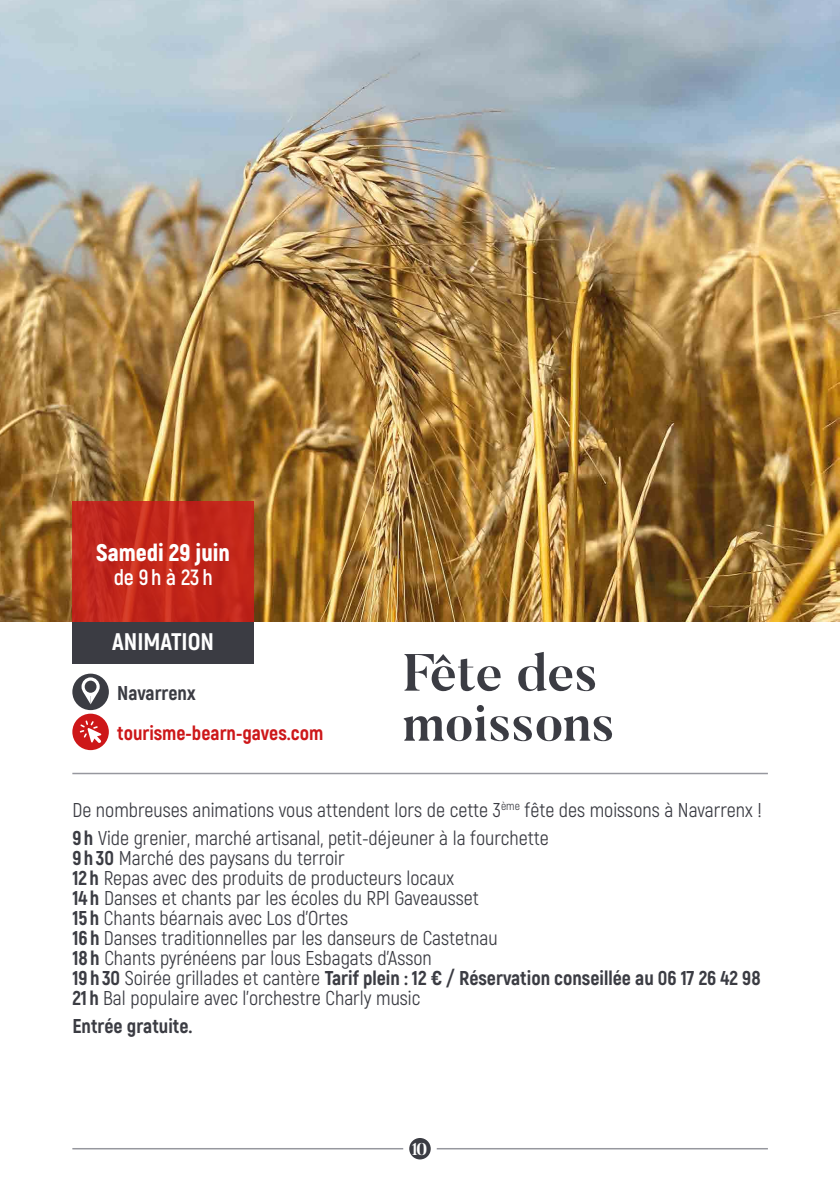
<style>
.page{position:relative;width:840px;height:1191px;background:#fff}
.page>*{position:absolute;margin:0;border:0;box-sizing:border-box;transform-origin:0 0}
.t1{font:700 52px/50px "Butler";color:#3b3c43}
.t2{font:900 24px "Akrobat";color:#fff}
.t3{font:800 24px "Akrobat";color:#fff}
.t4{font:700 22px "Akrobat";letter-spacing:.06em;color:#fff}
.t5{font:20px/20px "Akrobat";color:#3b3c43}
.t6{font:800 20px "Akrobat";color:#3b3c43}
.t7{font:800 20px "Akrobat";color:#cd1719}
.t8{font:700 17px "Butler";color:#fff}
.s1{font-weight:800}
</style>
<div class="page">
<img style="left:0;top:0;width:839px;height:621px">
<hr style="left:72px;top:1148px;width:695px;height:1px;background:#96979e">
<div style="left:406px;top:1135px;width:27px;height:27px;background:#3b3c43;border-radius:50%"></div>
<div style="left:403px;top:1132px;width:33px;height:33px;border:6px solid #fff;border-radius:50%"></div>
<svg style="left:72px;top:501px;width:182px;height:120px;background:#c2271b"></svg>
<div style="left:72px;top:621px;width:182px;height:42px;background:#3b3c43"></div>
<div style="left:72px;top:673px;width:37px;height:37px;background:#3b3c43;border-radius:50%"></div>
<svg style="left:84px;top:693px;width:14px;height:11px"></svg>
<svg style="left:81px;top:677px;width:19px;height:19px"></svg>
<div style="left:85px;top:680px;width:11px;height:13px;background:#3b3c43;border-radius:50%"></div>
<div style="left:72px;top:713px;width:37px;height:37px;background:#cd1719;border-radius:50%"></div>
<svg style="left:79px;top:720px;width:22px;height:23px"></svg>
<hr style="left:72px;top:772px;width:695px;height:2px;background:#96979e">
<p class="t2" style="left:96px;top:537px;width:135px">Samedi 29 juin</p>
<p class="t4" style="left:114px;top:563px;width:100px">de 9h à 23h</p>
<p class="t3" style="left:112px;top:626px;width:103px">ANIMATION</p>
<p class="t6" style="left:117px;top:680px;width:80px">Navarrenx</p>
<p class="t7" style="left:117px;top:720px;width:207px">tourisme-bearn-gaves.com</p>
<h1 class="t1" style="left:403px;top:648px;width:213px">Fête des moissons</h1>
<p class="t5" style="left:72px;top:795px;width:690px;line-height:28px">De nombreuses animations vous attendent lors de cette 3<sup>ème</sup> fête des moissons à Navarrenx !<br><span class="s1">9 h</span> Vide grenier, marché artisanal, petit-déjeuner à la fourchette</p>
<p class="t5" style="left:72px;top:847px;width:689px"><span class="s1">9 h 30</span> Marché des paysans du terroir<br><span class="s1">12 h</span> Repas avec des produits de producteurs locaux<br><span class="s1">14 h</span> Danses et chants par les écoles du RPI Gaveausset<br><span class="s1">15 h</span> Chants béarnais avec Los d’Ortes<br><span class="s1">16 h</span> Danses traditionnelles par les danseurs de Castetnau<br><span class="s1">18 h</span> Chants pyrénéens par lous Esbagats d’Asson<br><span class="s1">19 h 30</span> Soirée grillades et cantère <span class="s1">Tarif plein : 12 € / Réservation conseillée au 06 17 26 42 98<br>21 h</span> Bal populaire avec l’orchestre Charly music</p>
<p class="t6" style="left:72px;top:1013px;width:122px">Entrée gratuite.</p>
<p class="t8" style="left:411px;top:1138px;width:17px">10</p>
</div>
